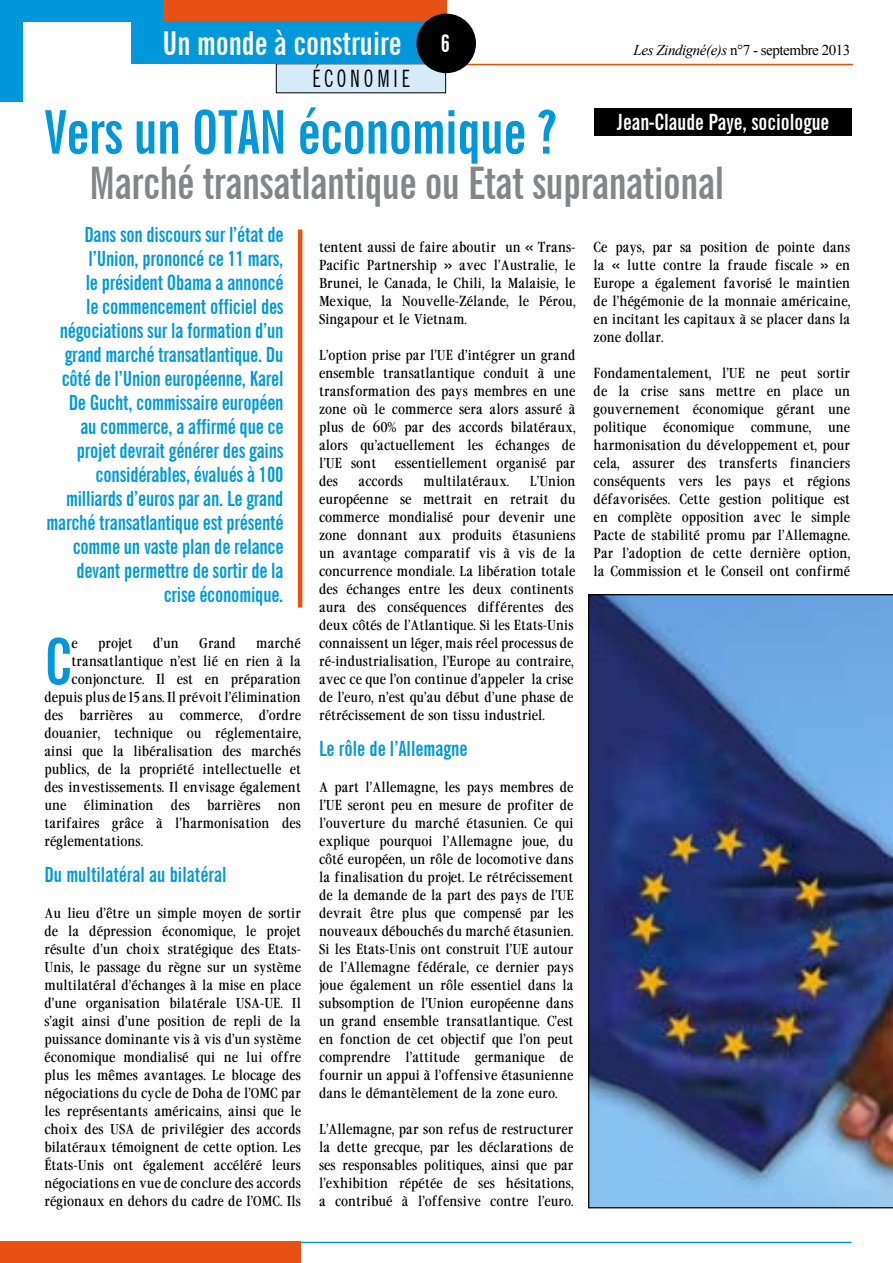
<style>
.page{position:relative;width:893px;height:1263px;background:#fff}
.page>*{position:absolute;margin:0;border:0;box-sizing:border-box;transform-origin:0 0}
.t1{font:700 extra-condensed 63.3px "News Gothic BT";color:#0097db}
.t2{font:700 extra-condensed 60px "News Gothic BT";color:#0097db}
.t3{font:700 extra-condensed 45px "News Gothic BT";letter-spacing:-.01em;color:#848587}
.t4{font:700 extra-condensed 33px "News Gothic BT";color:#fff}
.t5{font:extra-condensed 24px "News Gothic BT";letter-spacing:.16em;color:#000}
.t6{font:700 extra-condensed 22.5px "News Gothic BT";color:#fff}
.t7{font:700 extra-condensed 21px/24px "News Gothic BT";letter-spacing:-.01em;color:#0097db;text-align:right}
.t8{font:15px "Times New Roman";letter-spacing:-.03em;color:#000}
.t9{font:13.5px/18px "Garamond Cond";color:#000;text-align:justify}
.s1{font-size:24px}
.s2{font-style:italic}
</style>
<div class="page">
<div style="left:594px;top:108px;width:258px;height:27px;background:#000"></div>
<hr style="left:298px;top:230px;width:4px;height:378px;background:#e75113">
<img style="left:588px;top:594px;width:305px;height:614px">
<div style="left:158px;top:0;width:288px;height:21px;background:#e75113"></div>
<div style="left:276px;top:64px;width:170px;height:29px;background:#d5ebf8"></div>
<div style="left:131px;top:21px;width:319px;height:43px;background:#0097db"></div>
<hr style="left:448px;top:64px;width:405px;height:1px;background:#e75113">
<div style="left:0;top:0;width:22px;height:102px;background:#0097db"></div>
<div style="left:0;top:0;width:163px;height:21px;background:#0097db"></div>
<hr style="left:44px;top:1242px;width:807px;height:1px;background:#0097db">
<div style="left:0;top:1242px;width:301px;height:21px;background:#e75113"></div>
<div style="left:416px;top:14px;width:60px;height:59px;background:#000;border-radius:50%"></div>
<h3 class="t4" style="left:162px;top:24px;width:289px">Un monde à construire <span class="s1">6</span></h3>
<h3 class="t5" style="left:312px;top:64px;width:99px">ÉCONOMIE</h3>
<p class="t8" style="left:634px;top:40px;width:218px"><span class="s2">Les Zindigné(e)s</span> n°7 - septembre 2013</p>
<h2 class="t2" style="left:44px;top:96px;width:171px">Vers un OTAN</h2>
<h2 class="t2" style="left:297px;top:96px;width:263px">économique ?</h2>
<h3 class="t3" style="left:90px;top:155px;width:636px">Marché transatlantique ou Etat supranational</h3>
<h3 class="t6" style="left:617px;top:108px;width:214px">Jean-Claude Paye, sociologue</h3>
<p class="t7" style="left:47px;top:222px;width:238px">Dans son discours sur l’état de l’Union, prononcé ce 11 mars,<br>le président Obama a annoncé<br>le commencement officiel des négociations sur la formation d’un grand marché transatlantique. Du côté de l’Union européenne, Karel<br>De Gucht, commissaire européen<br>au commerce, a affirmé que ce projet devrait générer des gains considérables, évalués à 100 milliards d’euros par an. Le grand marché transatlantique est présenté comme un vaste plan de relance devant permettre de sortir de la crise économique.</p>
<h1 class="t1" style="left:44px;top:623px;width:24px">C</h1>
<p class="t9" style="left:72px;top:634px;width:8px">e</p>
<p class="t9" style="left:98px;top:634px;width:36px">projet</p>
<p class="t9" style="left:153px;top:634px;width:27px">d’un</p>
<p class="t9" style="left:199px;top:634px;width:38px">Grand</p>
<p class="t9" style="left:256px;top:634px;width:46px">marché</p>
<p class="t9" style="left:72px;top:652px;width:231px">transatlantique n’est lié en rien à la</p>
<p class="t9" style="left:72px;top:670px;width:231px">conjoncture. Il est en préparation</p>
<p class="t9" style="left:44px;top:688px;width:258px">depuis plus de 15 ans. Il prévoit l’élimination</p>
<p class="t9" style="left:44px;top:706px;width:258px">des barrières au commerce, d’ordre</p>
<p class="t9" style="left:44px;top:724px;width:258px">douanier, technique ou réglementaire,</p>
<p class="t9" style="left:44px;top:742px;width:258px">ainsi que la libéralisation des marchés</p>
<p class="t9" style="left:44px;top:760px;width:258px">publics, de la propriété intellectuelle et</p>
<p class="t9" style="left:44px;top:778px;width:258px">des investissements. Il envisage également</p>
<p class="t9" style="left:44px;top:796px;width:24px">une</p>
<p class="t9" style="left:84px;top:796px;width:71px">élimination</p>
<p class="t9" style="left:171px;top:796px;width:20px">des</p>
<p class="t9" style="left:207px;top:796px;width:55px">barrières</p>
<p class="t9" style="left:44px;top:796px;width:258px;text-indent:233px">non tarifaires grâce à l’harmonisation des réglementations.</p>
<h3 class="t7" style="left:44px;top:862px;width:184px">Du multilatéral au bilatéral</h3>
<p class="t9" style="left:44px;top:904px;width:258px">Au lieu d’être un simple moyen de sortir de la dépression économique, le projet résulte d’un choix stratégique des Etats-Unis, le passage du règne sur un système multilatéral d’échanges à la mise en place d’une organisation bilatérale USA-UE. Il s’agit ainsi d’une position de repli de la puissance dominante vis à vis d’un système économique mondialisé qui ne lui offre plus les mêmes avantages. Le blocage des négociations du cycle de Doha de l’OMC par les représentants américains, ainsi que le choix des USA de privilégier des accords bilatéraux témoignent de cette option. Les États-Unis ont également accéléré leurs négociations en vue de conclure des accords régionaux en dehors du cadre de l’OMC. Ils</p>
<p class="t9" style="left:319px;top:238px;width:258px">tentent aussi de faire aboutir un « Trans-Pacific Partnership » avec l’Australie, le Brunei, le Canada, le Chili, la Malaisie, le Mexique, la Nouvelle-Zélande, le Pérou, Singapour et le Vietnam.</p>
<p class="t9" style="left:319px;top:346px;width:258px">L’option prise par l’UE d’intégrer un grand ensemble transatlantique conduit à une transformation des pays membres en une zone où le commerce sera alors assuré à plus de 60% par des accords bilatéraux, alors qu’actuellement les échanges de l’UE sont</p>
<p class="t9" style="left:395px;top:454px;width:182px">essentiellement organisé par</p>
<p class="t9" style="left:319px;top:472px;width:20px">des</p>
<p class="t9" style="left:359px;top:472px;width:46px">accords</p>
<p class="t9" style="left:424px;top:472px;width:87px">multilatéraux.</p>
<p class="t9" style="left:319px;top:472px;width:258px;text-align:left;text-indent:211px">L’Union européenne se mettrait en retrait du commerce mondialisé pour devenir une zone donnant aux produits étasuniens un avantage comparatif vis à vis de la concurrence mondiale. La libération totale des échanges entre les deux continents aura des conséquences différentes des deux côtés de l’Atlantique. Si les Etats-Unis connaissent un léger, mais réel processus de ré-industrialisation, l’Europe au contraire, avec ce que l’on continue d’appeler la crise de l’euro, n’est qu’au début d’une phase de rétrécissement de son tissu industriel.</p>
<h3 class="t7" style="left:319px;top:736px;width:150px">Le rôle de l’Allemagne</h3>
<p class="t9" style="left:319px;top:778px;width:256px">A part l’Allemagne, les pays membres de l’UE seront peu en mesure de profiter de l’ouverture du marché étasunien. Ce qui explique pourquoi l’Allemagne joue, du côté européen, un rôle de locomotive dans la finalisation du projet. Le rétrécissement de la demande de la part des pays de l’UE devrait être plus que compensé par les nouveaux débouchés du marché étasunien.<br>Si les Etats-Unis ont construit l’UE autour de l’Allemagne fédérale, ce dernier pays joue également un rôle essentiel dans la subsomption de l’Union européenne dans un grand ensemble transatlantique. C’est en fonction de cet objectif que l’on peut comprendre l’attitude germanique de fournir un appui à l’offensive étasunienne dans le démantèlement de la zone euro.</p>
<p class="t9" style="left:319px;top:1120px;width:256px">L’Allemagne, par son refus de restructurer la dette grecque, par les déclarations de ses responsables politiques, ainsi que par l’exhibition répétée de ses hésitations, a contribué à l’offensive contre l’euro.</p>
<p class="t9" style="left:594px;top:238px;width:258px">Ce pays, par sa position de pointe dans la « lutte contre la fraude fiscale » en Europe a également favorisé le maintien de l’hégémonie de la monnaie américaine, en incitant les capitaux à se placer dans la zone dollar.</p>
<p class="t9" style="left:594px;top:364px;width:258px">Fondamentalement, l’UE ne peut sortir de la crise sans mettre en place un gouvernement économique gérant une politique économique commune, une harmonisation du développement et, pour cela, assurer des transferts financiers conséquents vers les pays et régions défavorisées. Cette gestion politique est en complète opposition avec le simple Pacte de stabilité promu par l’Allemagne.<br>Par l’adoption de cette dernière option, la Commission et le Conseil ont confirmé</p>
</div>
